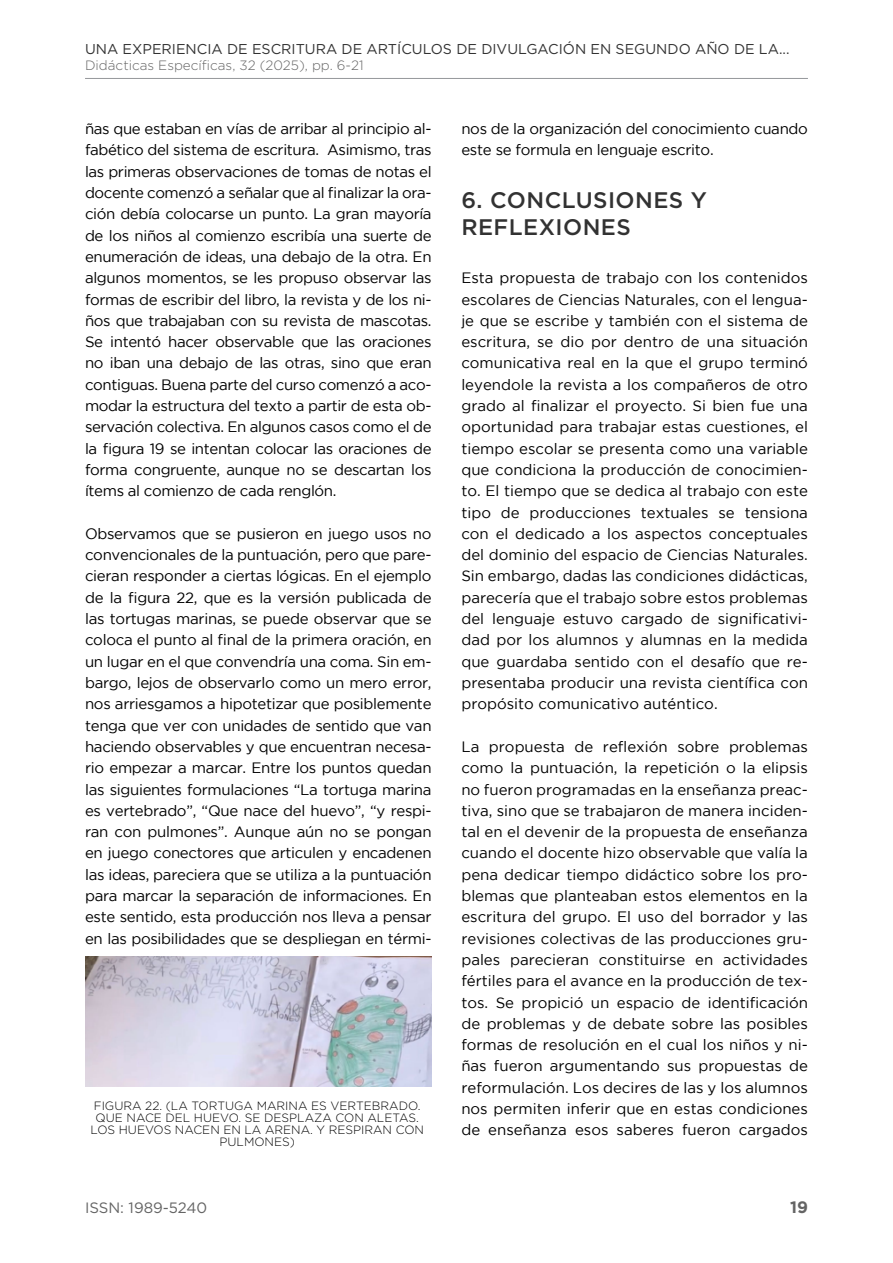
<style>
.page{position:relative;width:893px;height:1263px;background:#fff}
.page>*{position:absolute;margin:0;border:0;box-sizing:border-box;transform-origin:0 0}
.t1{font:500 22.5px/27px "Gotham";letter-spacing:.02em;color:#323232}
.t2{font:700 16.5px "Gotham";color:#646464}
.t3{font:15px/21.3px "Gotham";letter-spacing:-.02em;color:#000;text-align:justify}
.t4{font:15px "Gotham";color:#646464}
.t5{font:14.25px "Gotham";color:#323232}
.t6{font:300 13.5px "Gotham";color:#646464}
.t7{font:300 12px/12px "Gotham";color:#000;text-align:center}
</style>
<div class="page">
<hr style="left:85px;top:78px;width:723px;height:1px;background:#95979b">
<img style="left:85px;top:956px;width:347px;height:131px">
<p class="t5" style="left:85px;top:40px;width:706px">UNA EXPERIENCIA DE ESCRITURA DE ARTÍCULOS DE DIVULGACIÓN EN SEGUNDO AÑO DE LA...</p>
<p class="t6" style="left:85px;top:57px;width:280px">Didácticas Específicas, 32 (2025), pp. 6-21</p>
<p class="t3" style="left:85px;top:118px;width:348px">ñas que estaban en vías de arribar al principio al&shy;fabético del sistema de escritura. Asimismo, tras las primeras observaciones de tomas de notas el docente comenzó a señalar que al finalizar la ora&shy;ción debía colocarse un punto. La gran mayoría de los niños al comienzo escribía una suerte de enumeración de ideas, una debajo de la otra. En algunos momentos, se les propuso observar las formas de escribir del libro, la revista y de los ni&shy;ños que trabajaban con su revista de mascotas.<br>Se intentó hacer observable que las oraciones no iban una debajo de las otras, sino que eran contiguas. Buena parte del curso comenzó a aco&shy;modar la estructura del texto a partir de esta ob&shy;servación colectiva. En algunos casos como el de la figura 19 se intentan colocar las oraciones de forma congruente, aunque no se descartan los ítems al comienzo de cada renglón.</p>
<p class="t3" style="left:85px;top:523px;width:348px">Observamos que se pusieron en juego usos no convencionales de la puntuación, pero que pare&shy;cieran responder a ciertas lógicas. En el ejemplo de la figura 22, que es la versión publicada de las tortugas marinas, se puede observar que se coloca el punto al final de la primera oración, en un lugar en el que convendría una coma. Sin em&shy;bargo, lejos de observarlo como un mero error, nos arriesgamos a hipotetizar que posiblemente tenga que ver con unidades de sentido que van haciendo observables y que encuentran necesa&shy;rio empezar a marcar. Entre los puntos quedan las siguientes formulaciones “La tortuga marina es vertebrado”, “Que nace del huevo”, “y respi&shy;ran con pulmones”. Aunque aún no se pongan en juego conectores que articulen y encadenen las ideas, pareciera que se utiliza a la puntuación para marcar la separación de informaciones. En este sentido, esta producción nos lleva a pensar en las posibilidades que se despliegan en térmi-</p>
<p class="t7" style="left:90px;top:1100px;width:335px">FIGURA 22. (LA TORTUGA MARINA ES VERTEBRADO.<br>QUE NACE DEL HUEVO. SE DESPLAZA CON ALETAS.<br>LOS HUEVOS NACEN EN LA ARENA. Y RESPIRAN CON PULMONES)</p>
<p class="t3" style="left:461px;top:118px;width:348px">nos de la organización del conocimiento cuando este se formula en lenguaje escrito.</p>
<h1 class="t1" style="left:461px;top:186px;width:247px">6. CONCLUSIONES Y<br>REFLEXIONES</h1>
<p class="t3" style="left:461px;top:267px;width:348px">Esta propuesta de trabajo con los contenidos escolares de Ciencias Naturales, con el lengua&shy;je que se escribe y también con el sistema de escritura, se dio por dentro de una situación comunicativa real en la que el grupo terminó leyendole la revista a los compañeros de otro grado al finalizar el proyecto. Si bien fue una oportunidad para trabajar estas cuestiones, el tiempo escolar se presenta como una variable que condiciona la producción de conocimien&shy;to. El tiempo que se dedica al trabajo con este tipo de producciones textuales se tensiona con el dedicado a los aspectos conceptuales del dominio del espacio de Ciencias Naturales.<br>Sin embargo, dadas las condiciones didácticas, parecería que el trabajo sobre estos problemas del lenguaje estuvo cargado de significativi&shy;dad por los alumnos y alumnas en la medida que guardaba sentido con el desafío que re&shy;presentaba producir una revista científica con propósito comunicativo auténtico.</p>
<p class="t3" style="left:461px;top:736px;width:348px">La propuesta de reflexión sobre problemas como la puntuación, la repetición o la elipsis no fueron programadas en la enseñanza preac&shy;tiva, sino que se trabajaron de manera inciden&shy;tal en el devenir de la propuesta de enseñanza cuando el docente hizo observable que valía la pena dedicar tiempo didáctico sobre los pro&shy;blemas que planteaban estos elementos en la escritura del grupo. El uso del borrador y las revisiones colectivas de las producciones gru&shy;pales parecieran constituirse en actividades fértiles para el avance en la producción de tex&shy;tos. Se propició un espacio de identificación de problemas y de debate sobre las posibles formas de resolución en el cual los niños y ni&shy;ñas fueron argumentando sus propuestas de reformulación. Los decires de las y los alumnos nos permiten inferir que en estas condiciones de enseñanza esos saberes fueron cargados</p>
<p class="t4" style="left:85px;top:1198px;width:124px">ISSN: 1989-5240</p>
<p class="t2" style="left:790px;top:1196px;width:19px">19</p>
</div>
